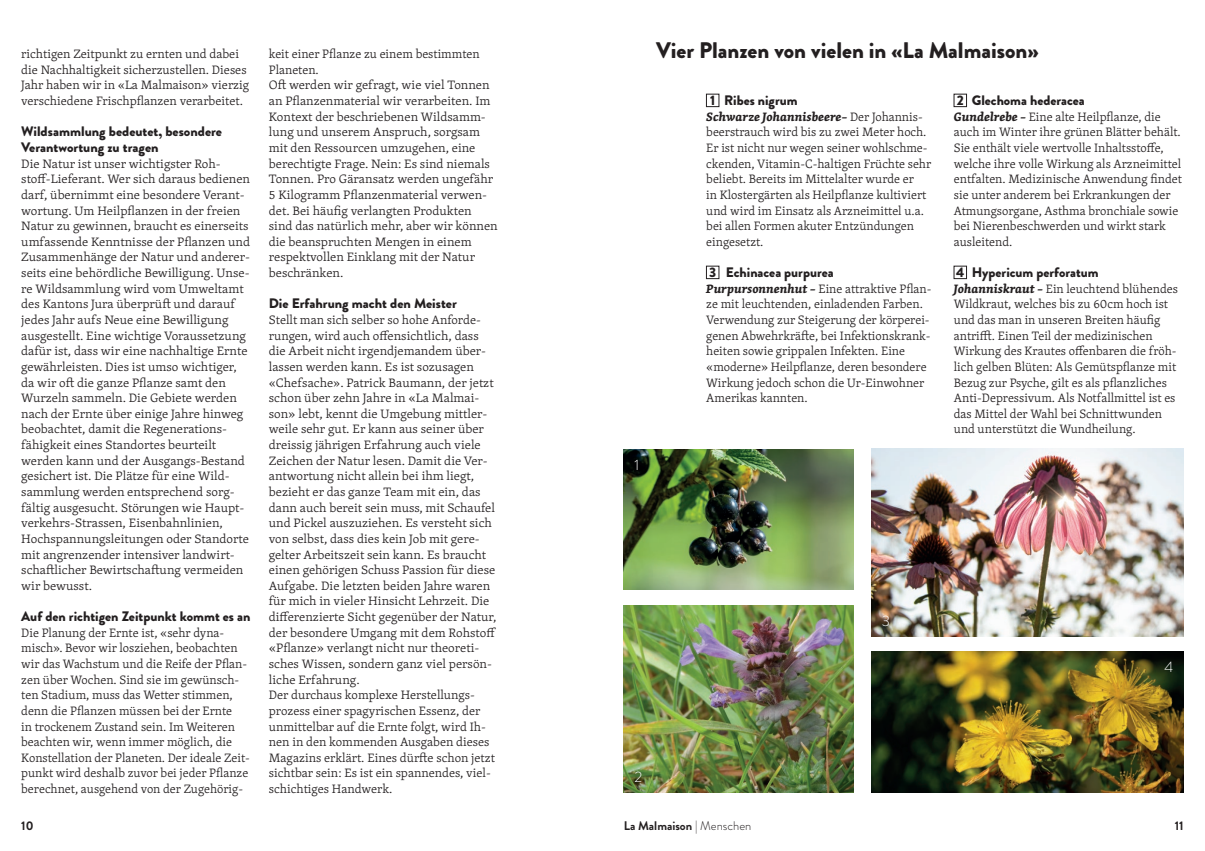
<style>
.page{position:relative;width:1205px;height:851px;background:#fff}
.page>*{position:absolute;margin:0;border:0;box-sizing:border-box;transform-origin:0 0}
.t1{font:900 22.5px "Brandon Grotesque";color:#231f20}
.t2{font:300 15px "Brandon Grotesque";color:#fff}
.t3{font:900 13.75px/15.6px "Brandon Grotesque";color:#231f20}
.t4{font:300 12.5px/15.6px "Skolar Latin";color:#231f20}
.t5{font:300 12.5px/15.6px "Skolar Latin";color:#231f20;scale:1.04 1}
.t6{font:700 12.5px "Brandon Grotesque";color:#231f20}
.s1{font-weight:700;font-style:italic}
.s2{font-weight:300}
</style>
<div class="page">
<img style="left:871px;top:651px;width:312px;height:141px">
<img style="left:624px;top:605px;width:229px;height:187px">
<img style="left:624px;top:449px;width:229px;height:140px">
<img style="left:871px;top:448px;width:312px;height:188px">
<div style="left:706px;top:94px;width:13px;height:13px;border:1px solid #231f20"></div>
<div style="left:706px;top:266px;width:13px;height:13px;border:1px solid #231f20"></div>
<div style="left:954px;top:94px;width:12px;height:13px;border:1px solid #231f20"></div>
<div style="left:954px;top:266px;width:12px;height:13px;border:1px solid #231f20"></div>
<p class="t4" style="left:21px;top:46px;width:229px">richtigen Zeitpunkt zu ernten und dabei die Nachhaltigkeit sicherzustellen. Dieses Jahr haben wir in «La Malmaison» vierzig verschiedene Frischpflanzen verarbeitet.</p>
<p class="t3" style="left:21px;top:124px;width:202px">Wildsammlung bedeutet, besondere<br>Verantwortung zu tragen</p>
<p class="t5" style="left:21px;top:155px;width:222px">Die Natur ist unser wichtigster Roh&shy;stoff-Lieferant. Wer sich daraus bedienen darf, übernimmt eine besondere Verant&shy;wortung. Um Heilpflanzen in der freien Natur zu gewinnen, braucht es einerseits umfassende Kenntnisse der Pflanzen und Zusammenhänge der Natur und anderer&shy;seits eine behördliche Bewilligung. Unse&shy;re Wildsammlung wird vom Umweltamt des Kantons Jura überprüft und darauf jedes Jahr aufs Neue eine Bewilligung ausgestellt. Eine wichtige Voraussetzung dafür ist, dass wir eine nachhaltige Ernte gewährleisten. Dies ist umso wichtiger, da wir oft die ganze Pflanze samt den Wurzeln sammeln. Die Gebiete werden nach der Ernte über einige Jahre hinweg beobachtet, damit die Regenerations&shy;fähigkeit eines Standortes beurteilt werden kann und der Ausgangs-Bestand gesichert ist. Die Plätze für eine Wild&shy;sammlung werden entsprechend sorg&shy;fältig ausgesucht. Störungen wie Haupt&shy;verkehrs-Strassen, Eisenbahnlinien, Hochspannungsleitungen oder Standorte mit angrenzender intensiver landwirt&shy;schaftlicher Bewirtschaftung vermeiden wir bewusst.</p>
<p class="t3" style="left:21px;top:608px;width:231px">Auf den richtigen Zeitpunkt kommt es an</p>
<p class="t4" style="left:21px;top:624px;width:230px">Die Planung der Ernte ist, «sehr dyna&shy;misch». Bevor wir losziehen, beobachten wir das Wachstum und die Reife der Pflan&shy;zen über Wochen. Sind sie im gewünsch&shy;ten Stadium, muss das Wetter stimmen, denn die Pflanzen müssen bei der Ernte<br>in trockenem Zustand sein. Im Weiteren beachten wir, wenn immer möglich, die Konstellation der Planeten. Der ideale Zeit&shy;punkt wird deshalb zuvor bei jeder Pflanze berechnet, ausgehend von der Zugehörig-</p>
<p class="t4" style="left:269px;top:46px;width:230px">keit einer Pflanze zu einem bestimmten Planeten.<br>Oft werden wir gefragt, wie viel Tonnen an Pflanzenmaterial wir verarbeiten. Im Kontext der beschriebenen Wildsamm&shy;lung und unserem Anspruch, sorgsam mit den Ressourcen umzugehen, eine berechtigte Frage. Nein: Es sind niemals Tonnen. Pro Gäransatz werden ungefähr 5 Kilogramm Pflanzenmaterial verwen&shy;det. Bei häufig verlangten Produkten sind das natürlich mehr, aber wir können die beanspruchten Mengen in einem respektvollen Einklang mit der Natur beschränken.</p>
<p class="t3" style="left:269px;top:296px;width:190px">Die Erfahrung macht den Meister</p>
<p class="t4" style="left:269px;top:311px;width:229px">Stellt man sich selber so hohe Anforde&shy;rungen, wird auch offensichtlich, dass die Arbeit nicht irgendjemandem über&shy;lassen werden kann. Es ist sozusagen «Chefsache». Patrick Baumann, der jetzt schon über zehn Jahre in «La Malmai&shy;son» lebt, kennt die Umgebung mittler&shy;weile sehr gut. Er kann aus seiner über dreissig jährigen Erfahrung auch viele Zeichen der Natur lesen. Damit die Ver&shy;antwortung nicht allein bei ihm liegt, bezieht er das ganze Team mit ein, das dann auch bereit sein muss, mit Schaufel und Pickel auszuziehen. Es versteht sich von selbst, dass dies kein Job mit gere&shy;gelter Arbeitszeit sein kann. Es braucht einen gehörigen Schuss Passion für diese Aufgabe. Die letzten beiden Jahre waren für mich in vieler Hinsicht Lehrzeit. Die differenzierte Sicht gegenüber der Natur, der besondere Umgang mit dem Rohstoff «Pflanze» verlangt nicht nur theoreti&shy;sches Wissen, sondern ganz viel persön&shy;liche Erfahrung.<br>Der durchaus komplexe Herstellungs&shy;prozess einer spagyrischen Essenz, der unmittelbar auf die Ernte folgt, wird Ih&shy;nen in den kommenden Ausgaben dieses Magazins erklärt. Eines dürfte schon jetzt sichtbar sein: Es ist ein spannendes, viel&shy;schichtiges Handwerk.</p>
<p class="t2" style="left:634px;top:454px;width:6px">1</p>
<h1 class="t1" style="left:656px;top:35px;width:384px">Vier Planzen von vielen in «La Malmaison»</h1>
<p class="t3" style="left:710px;top:93px;width:89px">1 Ribes nigrum</p>
<p class="t4" style="left:706px;top:108px;width:226px"><span class="s1">Schwarze Johannisbeere–</span> Der Johannis&shy;beerstrauch wird bis zu zwei Meter hoch.<br>Er ist nicht nur wegen seiner wohlschme&shy;ckenden, Vitamin-C-haltigen Früchte sehr beliebt. Bereits im Mittelalter wurde er<br>in Klostergärten als Heilpflanze kultiviert und wird im Einsatz als Arzneimittel u.a. bei allen Formen akuter Entzündungen eingesetzt.</p>
<p class="t3" style="left:709px;top:265px;width:126px">3 Echinacea purpurea</p>
<p class="t4" style="left:706px;top:280px;width:227px"><span class="s1">Purpursonnenhut –</span> Eine attraktive Pflan&shy;ze mit leuchtenden, einladenden Farben.<br>Verwendung zur Steigerung der körperei&shy;genen Abwehrkräfte, bei Infektionskrank&shy;heiten sowie grippalen Infekten. Eine «moderne» Heilpflanze, deren besondere Wirkung jedoch schon die Ur-Einwohner Amerikas kannten.</p>
<p class="t3" style="left:957px;top:93px;width:130px">2 Glechoma hederacea</p>
<p class="t4" style="left:954px;top:108px;width:229px"><span class="s1">Gundelrebe –</span> Eine alte Heilpflanze, die auch im Winter ihre grünen Blätter behält.<br>Sie enthält viele wertvolle Inhaltsstoffe, welche ihre volle Wirkung als Arzneimittel entfalten. Medizinische Anwendung findet sie unter anderem bei Erkrankungen der Atmungsorgane, Asthma bronchiale sowie bei Nierenbeschwerden und wirkt stark ausleitend.</p>
<p class="t3" style="left:956px;top:265px;width:144px">4 Hypericum perforatum</p>
<p class="t4" style="left:954px;top:280px;width:226px"><span class="s1">Johanniskraut –</span> Ein leuchtend blühendes Wildkraut, welches bis zu 60cm hoch ist und das man in unseren Breiten häufig antrifft. Einen Teil der medizinischen Wirkung des Krautes offenbaren die fröh&shy;lich gelben Blüten: Als Gemütspflanze mit Bezug zur Psyche, gilt es als pflanzliches Anti-Depressivum. Als Notfallmittel ist es das Mittel der Wahl bei Schnittwunden und unterstützt die Wundheilung.</p>
<p class="t2" style="left:634px;top:766px;width:9px">2</p>
<p class="t2" style="left:882px;top:610px;width:10px">3</p>
<p class="t2" style="left:1164px;top:657px;width:10px">4</p>
<p class="t6" style="left:21px;top:816px;width:14px">10</p>
<p class="t6" style="left:624px;top:816px;width:129px">La Malmaison <span class="s2">| Menschen</span></p>
<p class="t6" style="left:1175px;top:816px;width:10px">11</p>
</div>
